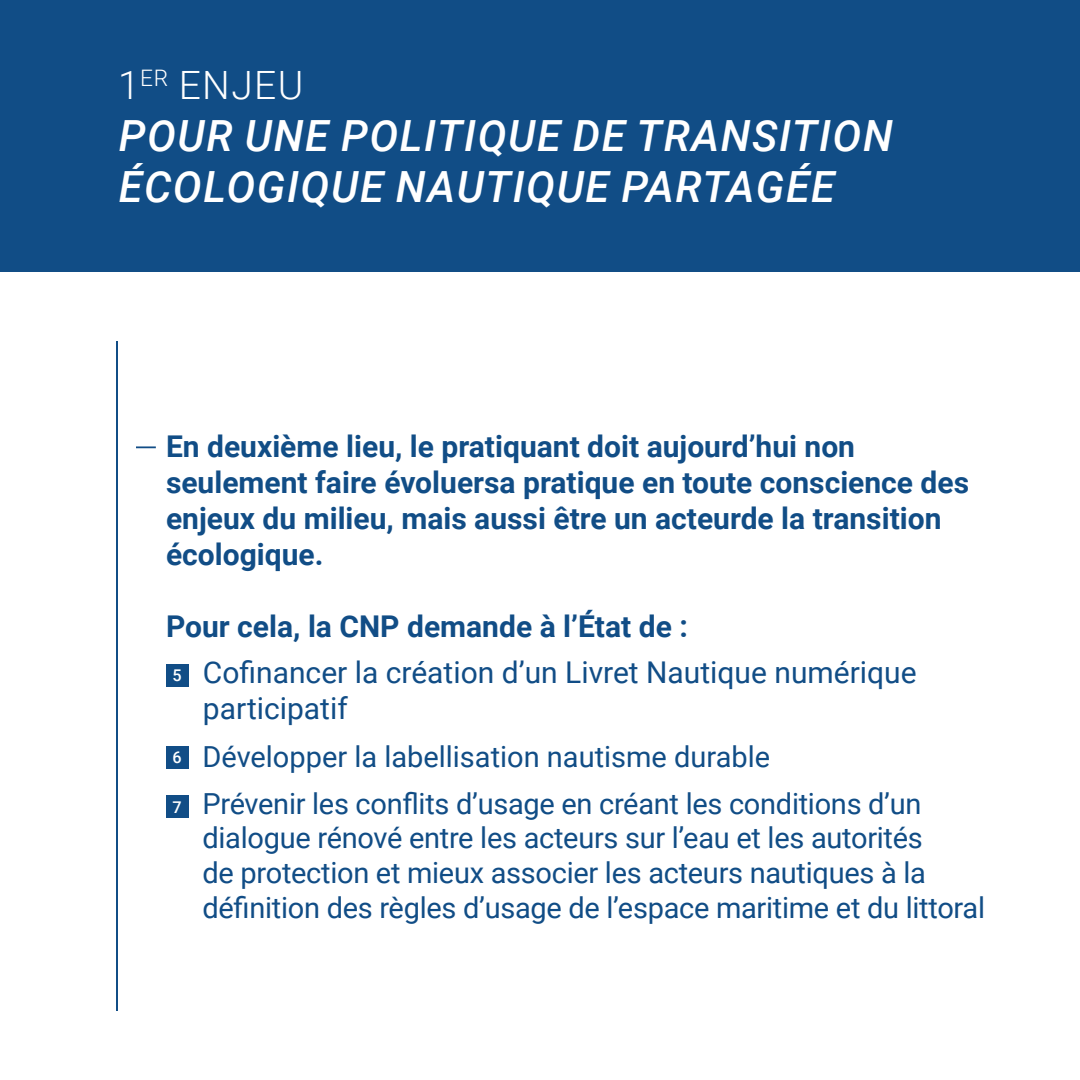
<style>
.page{position:relative;width:1080px;height:1080px;background:#fff}
.page>*{position:absolute;margin:0;border:0;box-sizing:border-box;transform-origin:0 0}
.t1{font:italic 500 43px/51.6px "Roboto";letter-spacing:.035em;color:#fff}
.t2{font:300 39px "Roboto";letter-spacing:.035em;color:#fff}
.t3{font:700 30px/36px "Roboto";color:#114d86}
.t4{font:30px/46.2px "Roboto";color:#114d86}
.t5{font:29px/34.8px "Roboto";letter-spacing:-.01em;color:#114d86}
.s1{font-weight:700}
.s2{font-weight:500;font-size:16.2px;color:#fff}
</style>
<div class="page">
<div style="left:0;top:0;width:1080px;height:272px;background:#114d86"></div>
<hr style="left:116px;top:341px;width:2px;height:670px;background:#114d86">
<div style="left:166px;top:664px;width:22px;height:22px;background:#114d86"></div>
<div style="left:166px;top:746px;width:22px;height:22px;background:#114d86"></div>
<div style="left:166px;top:796px;width:22px;height:22px;background:#114d86"></div>
<hr style="left:136px;top:446px;width:20px;height:2px;background:#114d86">
<h2 class="t2" style="left:118px;top:58px;width:187px">1<sup>ER</sup> ENJEU</h2>
<h1 class="t1" style="left:119px;top:108px;width:776px">POUR UNE POLITIQUE DE TRANSITION<br>ÉCOLOGIQUE NAUTIQUE PARTAGÉE</h1>
<p class="t3" style="left:166px;top:427px;width:805px">En deuxième lieu, le pratiquant doit aujourd’hui non seulement faire évoluersa pratique en toute conscience des enjeux du milieu, mais aussi être un acteurde la transition écologique.</p>
<p class="t4" style="left:166px;top:602px;width:752px"><span class="s1">Pour cela, la CNP demande à l’État de :<br></span><span class="s2">5</span> Cofinancer la création d’un Livret Nautique numérique</p>
<p class="t4" style="left:203px;top:684px;width:146px">participatif</p>
<p class="t5" style="left:172px;top:732px;width:751px;line-height:46.8px"><span class="s2">6</span> Développer la labellisation nautisme durable<br><span class="s2">7</span> Prévenir les conflits d’usage en créant les conditions d’un</p>
<p class="t5" style="left:202px;top:820px;width:784px">dialogue rénové entre les acteurs sur l’eau et les autorités<br>de protection et mieux associer les acteurs nautiques à la définition des règles d’usage de l’espace maritime et du littoral</p>
</div>
